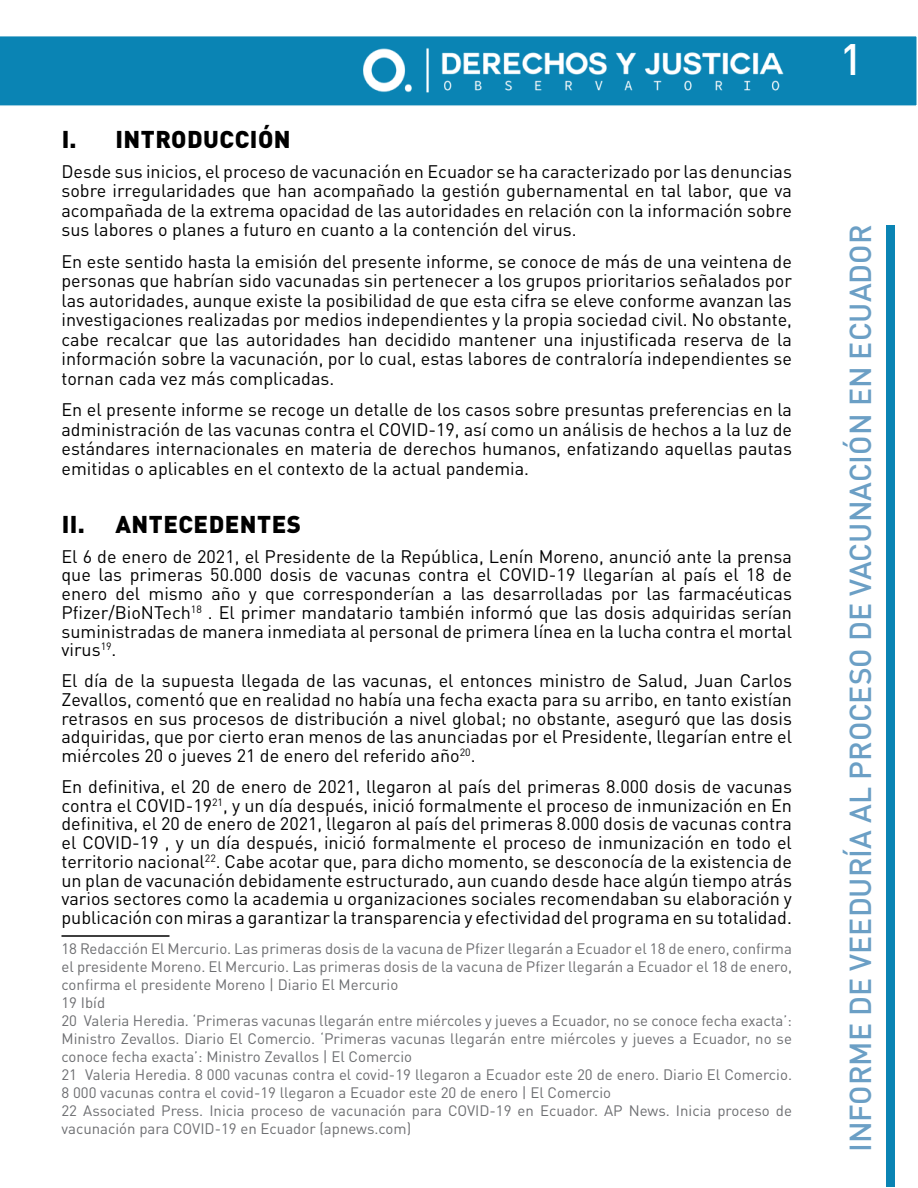
<style>
.page{position:relative;width:918px;height:1188px;background:#fff}
.page>*{position:absolute;margin:0;border:0;box-sizing:border-box;transform-origin:0 0}
.t1{font:500 43.5px "DIN Pro";color:#fff}
.t2{font:500 30px "DIN Pro";color:#6b9fc5}
.t3{font:900 24px "DIN Pro";letter-spacing:.02em;color:#000}
.t4{font:18px/18.8px "DIN Pro";color:#000;text-align:justify}
.t5{font:15px/18px "DIN Pro";color:#6d6e71}
</style>
<div class="page">
<div style="left:0;top:36px;width:917px;height:70px;background:#0a84b4"></div>
<img style="left:345px;top:36px;width:450px;height:70px">
<div style="left:886px;top:226px;width:9px;height:961px;background:#0a84b4"></div>
<hr style="left:62px;top:935px;width:108px;height:2px;background:#000">
<h3 class="t3" style="left:62px;top:118px;width:230px">I. INTRODUCCIÓN</h3>
<p class="t4" style="left:62px;top:160px;width:732px;line-height:19.5px">Desde sus inicios, el proceso de vacunación en Ecuador se ha caracterizado por las denuncias sobre irregularidades que han acompañado la gestión gubernamental en tal labor, que va acompañada de la extrema opacidad de las autoridades en relación con la información sobre sus labores o planes a futuro en cuanto a la contención del virus.</p>
<p class="t4" style="left:62px;top:250px;width:732px;line-height:19.5px">En este sentido hasta la emisión del presente informe, se conoce de más de una veintena de personas que habrían sido vacunadas sin pertenecer a los grupos prioritarios señalados por las autoridades, aunque existe la posibilidad de que esta cifra se eleve conforme avanzan las investigaciones realizadas por medios independientes y la propia sociedad civil. No obstante, cabe recalcar que las autoridades han decidido mantener una injustificada reserva de la información sobre la vacunación, por lo cual, estas labores de contraloría independientes se tornan cada vez más complicadas.</p>
<p class="t4" style="left:62px;top:398px;width:732px;line-height:19.5px">En el presente informe se recoge un detalle de los casos sobre presuntas preferencias en la administración de las vacunas contra el COVID-19, así como un análisis de hechos a la luz de estándares internacionales en materia de derechos humanos, enfatizando aquellas pautas emitidas o aplicables en el contexto de la actual pandemia.</p>
<h3 class="t3" style="left:62px;top:504px;width:241px">II. ANTECEDENTES</h3>
<p class="t4" style="left:61px;top:545px;width:732px">El 6 de enero de 2021, el Presidente de la República, Lenín Moreno, anunció ante la prensa que las primeras 50.000 dosis de vacunas contra el COVID-19 llegarían al país el 18 de enero del mismo año y que corresponderían a las desarrolladas por las farmacéuticas Pfizer/BioNTech<sup>18</sup> . El primer mandatario también informó que las dosis adquiridas serían suministradas de manera inmediata al personal de primera línea en la lucha contra el mortal virus<sup>19</sup>.</p>
<p class="t4" style="left:61px;top:669px;width:732px">El día de la supuesta llegada de las vacunas, el entonces ministro de Salud, Juan Carlos Zevallos, comentó que en realidad no había una fecha exacta para su arribo, en tanto existían retrasos en sus procesos de distribución a nivel global; no obstante, aseguró que las dosis adquiridas, que por cierto eran menos de las anunciadas por el Presidente, llegarían entre el miércoles 20 o jueves 21 de enero del referido año<sup>20</sup>.</p>
<p class="t4" style="left:61px;top:775px;width:732px">En definitiva, el 20 de enero de 2021, llegaron al país del primeras 8.000 dosis de vacunas contra el COVID-19<sup>21</sup>, y un día después, inició formalmente el proceso de inmunización en En definitiva, el 20 de enero de 2021, llegaron al país del primeras 8.000 dosis de vacunas contra el COVID-19 , y un día después, inició formalmente el proceso de inmunización en todo el territorio nacional<sup>22</sup>. Cabe acotar que, para dicho momento, se desconocía de la existencia de un plan de vacunación debidamente estructurado, aun cuando desde hace algún tiempo atrás varios sectores como la academia u organizaciones sociales recomendaban su elaboración y publicación con miras a garantizar la transparencia y efectividad del programa en su totalidad.</p>
<p class="t5" style="left:62px;top:938px;width:732px">18 Redacción El Mercurio. Las primeras dosis de la vacuna de Pfizer llegarán a Ecuador el 18 de enero, confirma el presidente Moreno. El Mercurio. Las primeras dosis de la vacuna de Pfizer llegarán a Ecuador el 18 de enero, confirma el presidente Moreno | Diario El Mercurio<br>19 Ibíd<br>20 Valeria Heredia. ‘Primeras vacunas llegarán entre miércoles y jueves a Ecuador, no se conoce fecha exacta’:<br>Ministro Zevallos. Diario El Comercio. ‘Primeras vacunas llegarán entre miércoles y jueves a Ecuador, no se conoce fecha exacta’: Ministro Zevallos | El Comercio<br>21 Valeria Heredia. 8 000 vacunas contra el covid-19 llegaron a Ecuador este 20 de enero. Diario El Comercio.<br>8 000 vacunas contra el covid-19 llegaron a Ecuador este 20 de enero | El Comercio<br>22 Associated Press. Inicia proceso de vacunación para COVID-19 en Ecuador. AP News. Inicia proceso de vacunación para COVID-19 en Ecuador (apnews.com)</p>
<h1 class="t1" style="left:840px;top:24px;width:25px">1</h1>
<h2 class="t2" style="left:836px;top:1152px;width:929px;rotate:-90deg">INFORME DE VEEDURÍA AL PROCESO DE VACUNACIÓN EN ECUADOR</h2>
</div>
